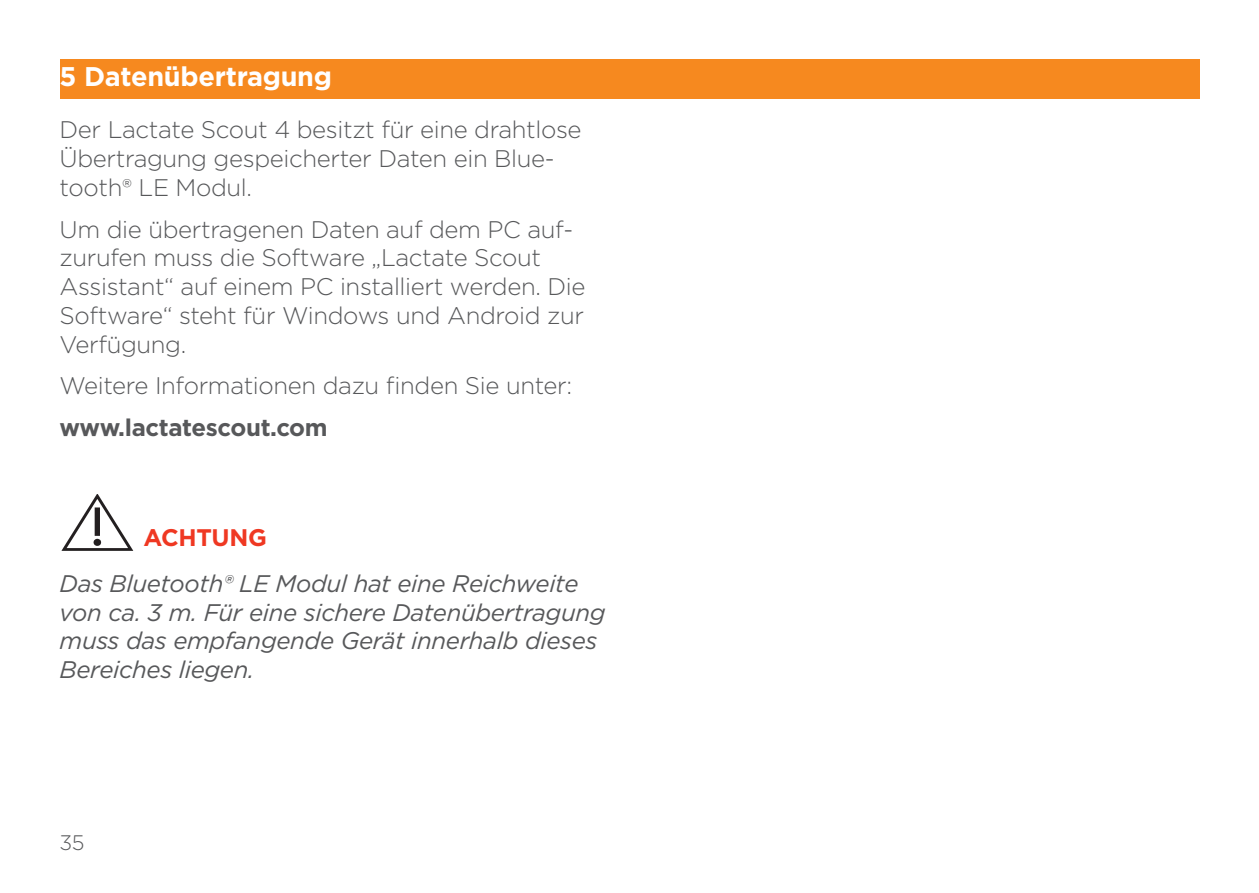
<style>
.page{position:relative;width:1259px;height:893px;background:#fff}
.page>*{position:absolute;margin:0;border:0;box-sizing:border-box;transform-origin:0 0}
.t1{font:700 27px "Gotham";letter-spacing:-.01em;color:#fff}
.t2{font:300 24px/28.8px "Gotham";letter-spacing:-.015em;color:#57585a}
.t3{font:italic 24px/28.8px "Gotham";letter-spacing:-.015em;color:#57585a}
.t4{font:700 24px "Gotham";letter-spacing:-.015em;color:#57585a}
.t5{font:700 24px "Gotham";letter-spacing:-.015em;color:#ef3822}
.t6{font:300 21px "Gotham";color:#57585a}
</style>
<div class="page">
<div style="left:60px;top:60px;width:1139px;height:39px;background:#f6891f"></div>
<img style="left:61px;top:495px;width:73px;height:56px">
<p class="t1" style="left:60px;top:59px;width:274px">5 Datenübertragung</p>
<p class="t2" style="left:60px;top:115px;width:523px">Der Lactate Scout 4 besitzt für eine drahtlose<br>Übertragung gespeicherter Daten ein Blue&shy;tooth® LE Modul.</p>
<p class="t2" style="left:60px;top:214px;width:527px">Um die übertragenen Daten auf dem PC auf&shy;zurufen muss die Software „Lactate Scout Assistant“ auf einem PC installiert werden. Die Software“ steht für Windows und Android zur Verfügung.</p>
<p class="t2" style="left:60px;top:371px;width:514px">Weitere Informationen dazu finden Sie unter:</p>
<p class="t4" style="left:60px;top:411px;width:270px">www.lactatescout.com</p>
<p class="t5" style="left:144px;top:522px;width:125px">ACHTUNG</p>
<p class="t3" style="left:60px;top:568px;width:547px">Das Bluetooth® LE Modul hat eine Reichweite von ca. 3 m. Für eine sichere Datenübertragung muss das empfangende Gerät innerhalb dieses Bereiches liegen.</p>
<p class="t6" style="left:60px;top:830px;width:27px">35</p>
</div>
